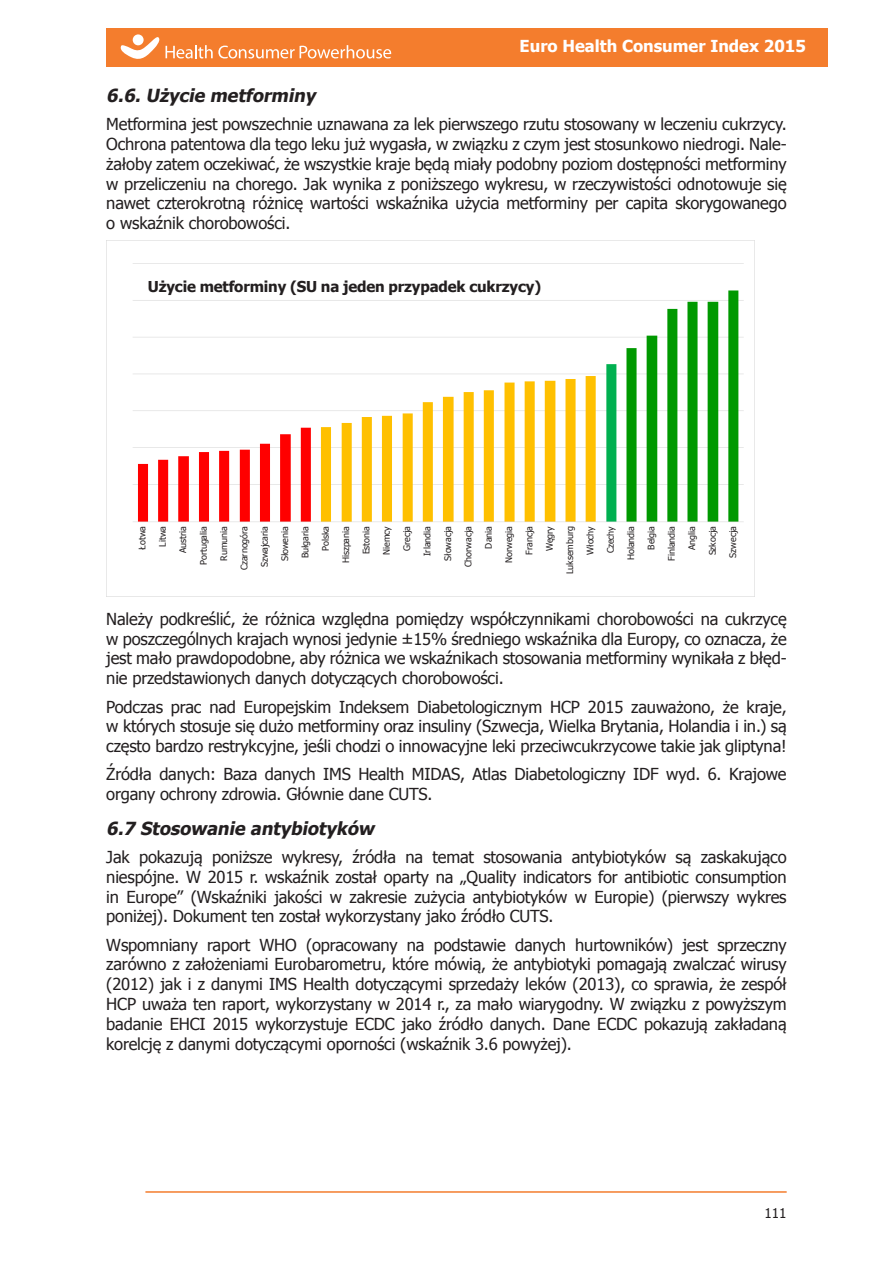
<style>
.page{position:relative;width:893px;height:1263px;background:#fff}
.page>*{position:absolute;margin:0;border:0;box-sizing:border-box;transform-origin:0 0}
.podtytuly_podtytulow{font:italic 700 18px "Tahoma";color:#231f20}
.zwykly_tekst{font:16.5px/19.8px "Tahoma";letter-spacing:-.01em;color:#231f20;text-align:justify}
.t1{font:700 16.5px "Tahoma";color:#fff}
.t2{font:700 15px "Tahoma";letter-spacing:-.01em;color:#231f20}
.t3{font:13.5px "Tahoma";color:#231f20}
.t4{font:9px "Tahoma";letter-spacing:-.01em;color:#231f20}
</style>
<div class="page">
<div style="left:106px;top:28px;width:722px;height:39px;background:#f47d2d"></div>
<svg style="left:133px;top:34px;width:11px;height:11px"></svg>
<svg style="left:120px;top:37px;width:271px;height:22px"></svg>
<hr style="left:145px;top:1191px;width:642px;height:2px;background:#f47d2d">
<img style="left:106px;top:241px;width:649px;height:355px">
<div style="left:148px;top:275px;width:393px;height:22px;background:#fff"></div>
<div style="left:139px;top:526px;width:606px;height:67px;background:#fff"></div>
<p class="t1" style="left:520px;top:35px;width:288px">Euro Health Consumer Index 2015</p>
<p class="podtytuly_podtytulow" style="left:106px;top:83px;width:211px">6.6. Użycie metforminy</p>
<p class="zwykly_tekst" style="left:106px;top:113px;width:682px">Metformina jest powszechnie uznawana za lek pierwszego rzutu stosowany w leczeniu cukrzycy.<br>Ochrona patentowa dla tego leku już wygasła, w związku z czym jest stosunkowo niedrogi. Nale&shy;żałoby zatem oczekiwać, że wszystkie kraje będą miały podobny poziom dostępności metforminy w przeliczeniu na chorego. Jak wynika z poniższego wykresu, w rzeczywistości odnotowuje się nawet czterokrotną różnicę wartości wskaźnika użycia metforminy per capita skorygowanego o wskaźnik chorobowości.</p>
<p class="t2" style="left:148px;top:276px;width:395px">Użycie metforminy (SU na jeden przypadek cukrzycy)</p>
<p class="t4" style="left:136px;top:550px;width:25px;rotate:-90deg">Łotwa</p>
<p class="t4" style="left:157px;top:547px;width:22px;rotate:-90deg">Litwa</p>
<p class="t4" style="left:177px;top:553px;width:28px;rotate:-90deg">Austria</p>
<p class="t4" style="left:197px;top:565px;width:40px;rotate:-90deg">Portugalia</p>
<p class="t4" style="left:218px;top:561px;width:36px;rotate:-90deg">Rumunia</p>
<p class="t4" style="left:238px;top:570px;width:46px;rotate:-90deg">Czarnogóra</p>
<p class="t4" style="left:258px;top:567px;width:42px;rotate:-90deg">Szwajcaria</p>
<p class="t4" style="left:279px;top:561px;width:36px;rotate:-90deg">Słowenia</p>
<p class="t4" style="left:299px;top:558px;width:33px;rotate:-90deg">Bułgaria</p>
<p class="t4" style="left:320px;top:551px;width:26px;rotate:-90deg">Polska</p>
<p class="t4" style="left:340px;top:563px;width:38px;rotate:-90deg">Hiszpania</p>
<p class="t4" style="left:360px;top:554px;width:30px;rotate:-90deg">Estonia</p>
<p class="t4" style="left:381px;top:555px;width:30px;rotate:-90deg">Niemcy</p>
<p class="t4" style="left:401px;top:551px;width:26px;rotate:-90deg">Grecja</p>
<p class="t4" style="left:421px;top:556px;width:31px;rotate:-90deg">Irlandia</p>
<p class="t4" style="left:442px;top:561px;width:36px;rotate:-90deg">Słowacja</p>
<p class="t4" style="left:462px;top:567px;width:42px;rotate:-90deg">Chorwacja</p>
<p class="t4" style="left:482px;top:548px;width:24px;rotate:-90deg">Dania</p>
<p class="t4" style="left:503px;top:563px;width:38px;rotate:-90deg">Norwegia</p>
<p class="t4" style="left:523px;top:555px;width:30px;rotate:-90deg">Francja</p>
<p class="t4" style="left:543px;top:551px;width:27px;rotate:-90deg">Węgry</p>
<p class="t4" style="left:564px;top:574px;width:49px;rotate:-90deg">Luksemburg</p>
<p class="t4" style="left:584px;top:555px;width:30px;rotate:-90deg">Włochy</p>
<p class="t4" style="left:605px;top:553px;width:29px;rotate:-90deg">Czechy</p>
<p class="t4" style="left:625px;top:560px;width:35px;rotate:-90deg">Holandia</p>
<p class="t4" style="left:645px;top:550px;width:25px;rotate:-90deg">Belgia</p>
<p class="t4" style="left:666px;top:561px;width:36px;rotate:-90deg">Finlandia</p>
<p class="t4" style="left:686px;top:550px;width:25px;rotate:-90deg">Anglia</p>
<p class="t4" style="left:706px;top:555px;width:31px;rotate:-90deg">Szkocja</p>
<p class="t4" style="left:727px;top:557px;width:33px;rotate:-90deg">Szwecja</p>
<p class="zwykly_tekst" style="left:106px;top:608px;width:682px">Należy podkreślić, że różnica względna pomiędzy współczynnikami chorobowości na cukrzycę w poszczególnych krajach wynosi jedynie ±15% średniego wskaźnika dla Europy, co oznacza, że jest mało prawdopodobne, aby różnica we wskaźnikach stosowania metforminy wynikała z błęd&shy;nie przedstawionych danych dotyczących chorobowości.</p>
<p class="zwykly_tekst" style="left:106px;top:696px;width:682px">Podczas prac nad Europejskim Indeksem Diabetologicznym HCP 2015 zauważono, że kraje, w których stosuje się dużo metforminy oraz insuliny (Szwecja, Wielka Brytania, Holandia i in.) są często bardzo restrykcyjne, jeśli chodzi o innowacyjne leki przeciwcukrzycowe takie jak gliptyna!</p>
<p class="zwykly_tekst" style="left:106px;top:764px;width:682px">Źródła danych: Baza danych IMS Health MIDAS, Atlas Diabetologiczny IDF wyd. 6. Krajowe organy ochrony zdrowia. Głównie dane CUTS.</p>
<p class="podtytuly_podtytulow" style="left:106px;top:815px;width:273px">6.7 Stosowanie antybiotyków</p>
<p class="zwykly_tekst" style="left:106px;top:846px;width:682px">Jak pokazują poniższe wykresy, źródła na temat stosowania antybiotyków są zaskakująco niespójne. W 2015 r. wskaźnik został oparty na „Quality indicators for antibiotic consumption in Europe” (Wskaźniki jakości w zakresie zużycia antybiotyków w Europie) (pierwszy wykres poniżej). Dokument ten został wykorzystany jako źródło CUTS.</p>
<p class="zwykly_tekst" style="left:106px;top:934px;width:682px">Wspomniany raport WHO (opracowany na podstawie danych hurtowników) jest sprzeczny zarówno z założeniami Eurobarometru, które mówią, że antybiotyki pomagają zwalczać wirusy (2012) jak i z danymi IMS Health dotyczącymi sprzedaży leków (2013), co sprawia, że zespół HCP uważa ten raport, wykorzystany w 2014 r., za mało wiarygodny. W związku z powyższym badanie EHCI 2015 wykorzystuje ECDC jako źródło danych. Dane ECDC pokazują zakładaną korelcję z danymi dotyczącymi oporności (wskaźnik 3.6 powyżej).</p>
<p class="t3" style="left:765px;top:1204px;width:24px">111</p>
</div>
